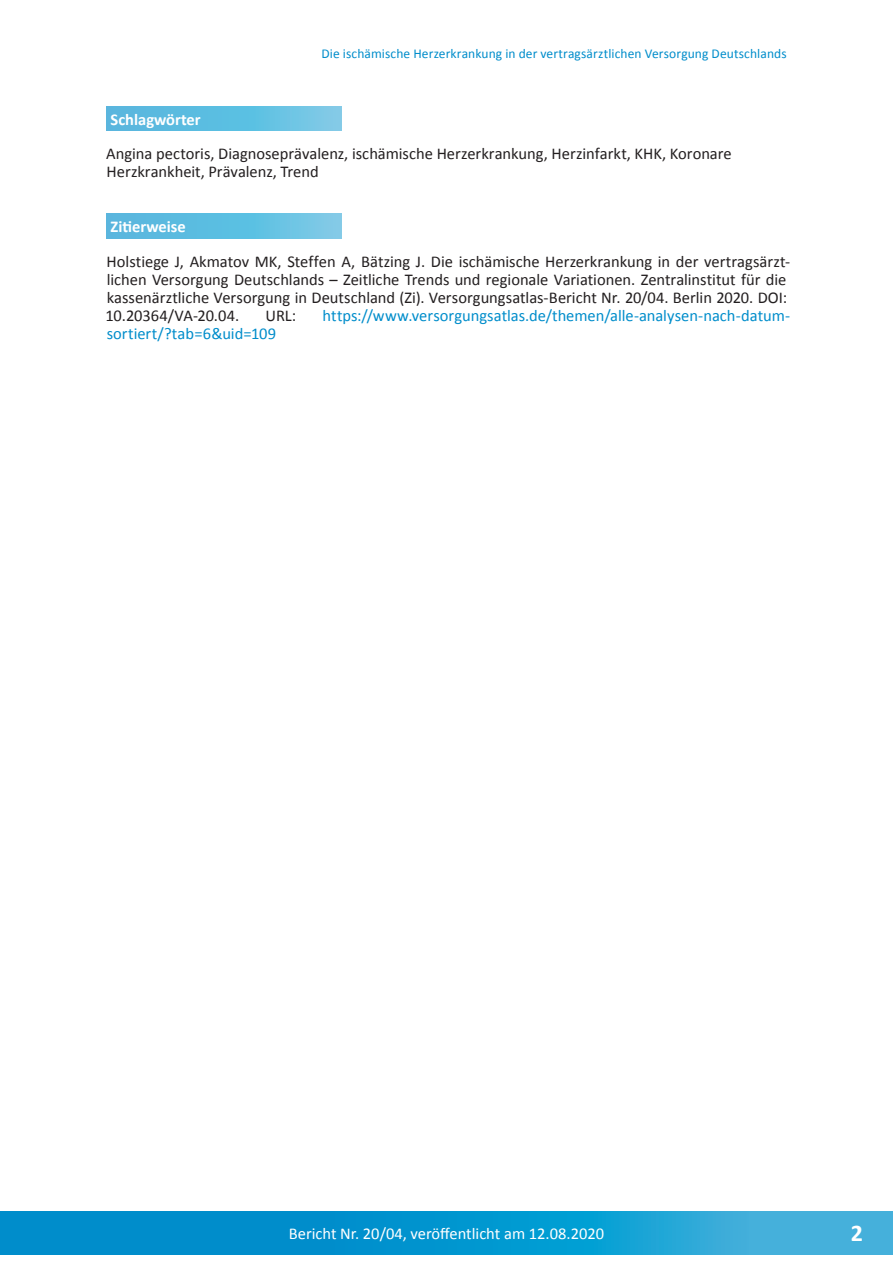
<style>
.page{position:relative;width:893px;height:1263px;background:#fff}
.page>*{position:absolute;margin:0;border:0;box-sizing:border-box;transform-origin:0 0}
.t1{font:700 24px "Calibri";color:#fff}
.Fließtext{font:16.5px/18px "Calibri";color:#231f20}
.Fließtext-2{font:16.5px "Calibri";letter-spacing:-.005em;color:#008dcb}
.t2{font:16.5px "Calibri";color:#fff}
.t3{font:700 16.5px "Calibri";color:#fff}
.t4{font:13.5px "Calibri";letter-spacing:.005em;color:#008dcb}
</style>
<div class="page">
<svg style="left:0;top:1212px;width:893px;height:42px;background:#119ad1"></svg>
<svg style="left:106px;top:106px;width:236px;height:25px;background:#62bfe1"></svg>
<svg style="left:106px;top:214px;width:236px;height:24px;background:#62bfe1"></svg>
<p class="t4" style="left:322px;top:45px;width:467px">Die ischämische Herzerkrankung in der vertragsärztlichen Versorgung Deutschlands</p>
<p class="t3" style="left:111px;top:109px;width:92px">Schlagwörter</p>
<p class="Fließtext" style="left:106px;top:145px;width:627px">Angina pectoris, Diagnoseprävalenz, ischämische Herzerkrankung, Herzinfarkt, KHK, Koronare<br>Herzkrankheit, Prävalenz, Trend</p>
<p class="t3" style="left:111px;top:216px;width:77px">Zitierweise</p>
<p class="Fließtext" style="left:105px;top:253px;width:685px">Holstiege J, Akmatov MK, Steffen A, Bätzing J. Die ischämische Herzerkrankung in der vertragsärzt&shy;lichen Versorgung Deutschlands – Zeitliche Trends und regionale Variationen. Zentralinstitut für die kassenärztliche Versorgung in Deutschland (Zi). Versorgungsatlas-Bericht Nr. 20/04. Berlin 2020. DOI:<br>10.20364/VA-20.04.</p>
<p class="Fließtext" style="left:265px;top:307px;width:32px">URL:</p>
<p class="Fließtext-2" style="left:323px;top:305px;width:469px">https://www.versorgungsatlas.de/themen/alle-analysen-nach-datum-</p>
<p class="Fließtext-2" style="left:107px;top:323px;width:171px">sortiert/?tab=6&amp;uid=109</p>
<p class="t2" style="left:289px;top:1223px;width:317px">Bericht Nr. 20/04, veröffentlicht am 12.08.2020</p>
<h1 class="t1" style="left:851px;top:1218px;width:14px">2</h1>
</div>
